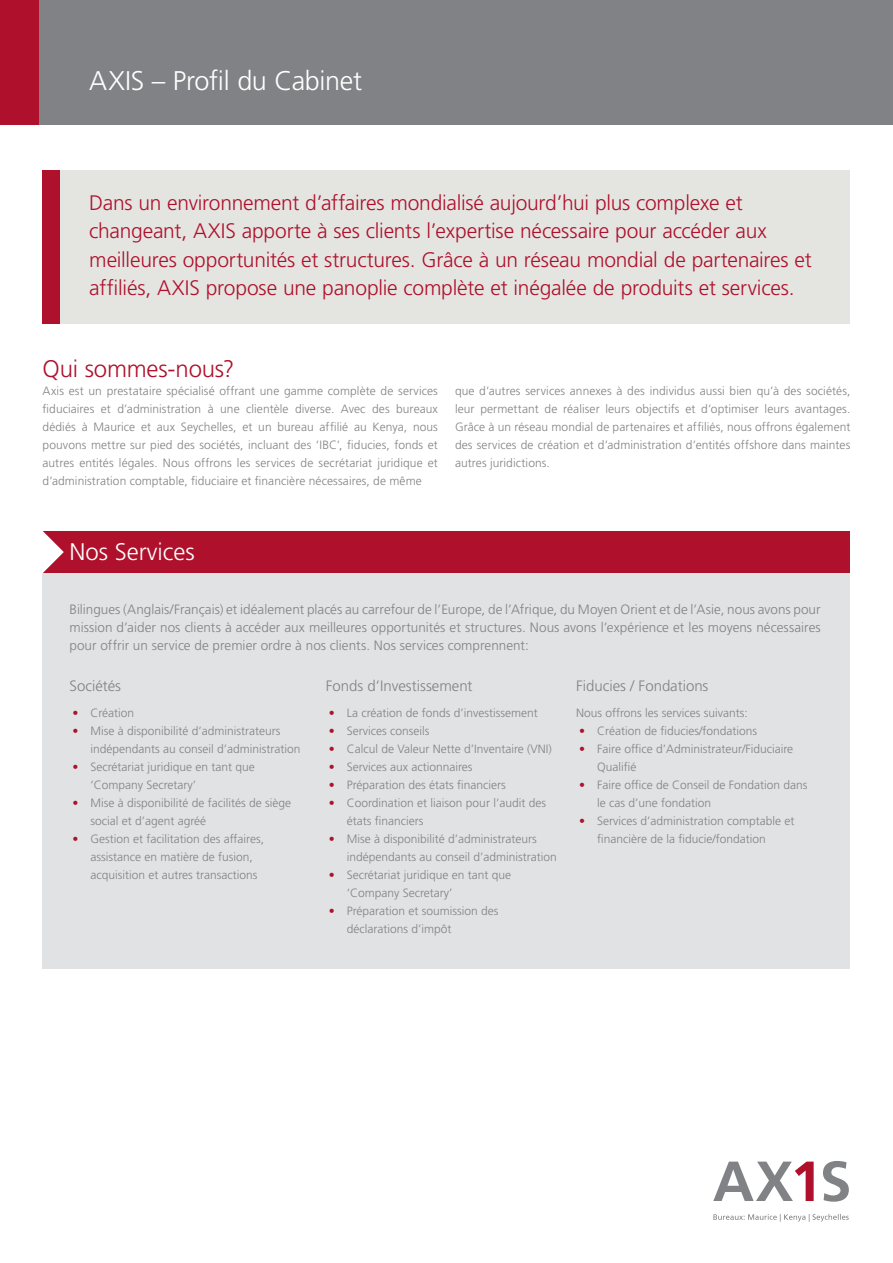
<style>
.page{position:relative;width:893px;height:1263px;background:#fff}
.page>*{position:absolute;margin:0;border:0;box-sizing:border-box;transform-origin:0 0}
.t1{font:300 27px "Frutiger LT Std";letter-spacing:-.01em;color:#fff}
.t2{font:300 24px "Frutiger LT Std";letter-spacing:-.01em;color:#af112c}
.t3{font:300 24px "Frutiger LT Std";color:#fff}
.t4{font:300 21px/28.5px "Frutiger LT Std";letter-spacing:-.01em;color:#af112c}
.t5{font:300 15px "Frutiger LT Std";color:#808285}
.t6{font:300 13.5px/18px "Frutiger LT Std";letter-spacing:.005em;color:#808285;text-align:justify}
.t7{font:300 12px/18px "Frutiger LT Std";color:#808285}
.s1{color:#af112c}
</style>
<div class="page">
<div style="left:43px;top:531px;width:807px;height:42px;background:#af112c"></div>
<div style="left:43px;top:573px;width:807px;height:395px;background:#e1e2e4"></div>
<div style="left:0;top:0;width:893px;height:125px;background:#808285"></div>
<div style="left:0;top:0;width:38px;height:125px;background:#af112c"></div>
<svg style="left:713px;top:1161px;width:101px;height:40px"></svg>
<svg style="left:823px;top:1161px;width:26px;height:41px"></svg>
<svg style="left:713px;top:1214px;width:136px;height:8px"></svg>
<div style="left:43px;top:170px;width:807px;height:153px;background:#e4e5e1"></div>
<div style="left:43px;top:170px;width:17px;height:153px;background:#af112c"></div>
<svg style="left:43px;top:531px;width:21px;height:42px"></svg>
<h1 class="t1" style="left:89px;top:65px;width:274px">AXIS – Profil du Cabinet</h1>
<p class="t4" style="left:89px;top:188px;width:724px">Dans un environnement d’affaires mondialisé aujourd’hui plus complexe et changeant, AXIS apporte à ses clients l’expertise nécessaire pour accéder aux meilleures opportunités et structures. Grâce à un réseau mondial de partenaires et affiliés, AXIS propose une panoplie complète et inégalée de produits et services.</p>
<h2 class="t2" style="left:43px;top:355px;width:193px">Qui sommes-nous?</h2>
<p class="t7" style="left:43px;top:382px;width:397px;text-align:justify">Axis est un prestataire spécialisé offrant une gamme complète de services fiduciaires et d’administration à une clientèle diverse. Avec des bureaux dédiés à Maurice et aux Seychelles, et un bureau affilié au Kenya, nous pouvons mettre sur pied des sociétés, incluant des ‘IBC’, fiducies, fonds et autres entités légales. Nous offrons les services de secrétariat juridique et d’administration comptable, fiduciaire et financière nécessaires, de même</p>
<p class="t7" style="left:455px;top:382px;width:397px;text-align:justify">que d’autres services annexes à des individus aussi bien qu’à des sociétés, leur permettant de réaliser leurs objectifs et d’optimiser leurs avantages.<br>Grâce à un réseau mondial de partenaires et affiliés, nous offrons également des services de création et d’administration d’entités offshore dans maintes autres juridictions.</p>
<h2 class="t3" style="left:69px;top:538px;width:127px">Nos Services</h2>
<p class="t6" style="left:69px;top:601px;width:753px">Bilingues (Anglais/Français) et idéalement placés au carrefour de l’Europe, de l’Afrique, du Moyen Orient et de l’Asie, nous avons pour mission d’aider nos clients à accéder aux meilleures opportunités et structures. Nous avons l’expérience et les moyens nécessaires pour offrir un service de premier ordre à nos clients. Nos services comprennent:</p>
<p class="t5" style="left:69px;top:677px;width:53px">Sociétés</p>
<p class="t5" style="left:326px;top:677px;width:148px">Fonds d’Investissement</p>
<p class="t5" style="left:576px;top:677px;width:134px">Fiducies / Fondations</p>
<p class="t7" style="left:72px;top:703px;width:63px"><span class="s1">•</span> Création</p>
<p class="t7" style="left:90px;top:721px;width:212px;text-indent:-18px"><span class="s1">•</span> Mise à disponibilité d’administrateurs indépendants au conseil d’administration</p>
<p class="t7" style="left:90px;top:757px;width:166px;text-indent:-18px"><span class="s1">•</span> Secrétariat juridique en tant que ‘Company Secretary’</p>
<p class="t7" style="left:90px;top:793px;width:202px;text-indent:-18px"><span class="s1">•</span> Mise à disponibilité de facilités de siège social et d’agent agréé</p>
<p class="t7" style="left:90px;top:829px;width:175px;text-indent:-18px"><span class="s1">•</span> Gestion et facilitation des affaires, assistance en matière de fusion, acquisition et autres transactions</p>
<p class="t7" style="left:329px;top:703px;width:211px"><span class="s1">•</span> La création de fonds d’investissement</p>
<p class="t7" style="left:329px;top:721px;width:102px"><span class="s1">•</span> Services conseils</p>
<p class="t7" style="left:329px;top:739px;width:225px"><span class="s1">•</span> Calcul de Valeur Nette d’Inventaire (VNI)</p>
<p class="t7" style="left:329px;top:757px;width:145px"><span class="s1">•</span> Services aux actionnaires</p>
<p class="t7" style="left:329px;top:775px;width:179px"><span class="s1">•</span> Préparation des états financiers</p>
<p class="t7" style="left:347px;top:793px;width:201px;text-indent:-18px"><span class="s1">•</span> Coordination et liaison pour l’audit des états financiers</p>
<p class="t7" style="left:347px;top:829px;width:212px;text-indent:-18px"><span class="s1">•</span> Mise à disponibilité d’administrateurs indépendants au conseil d’administration</p>
<p class="t7" style="left:347px;top:865px;width:166px;text-indent:-18px"><span class="s1">•</span> Secrétariat juridique en tant que ‘Company Secretary’</p>
<p class="t7" style="left:347px;top:901px;width:153px;text-indent:-18px"><span class="s1">•</span> Préparation et soumission des déclarations d’impôt</p>
<p class="t7" style="left:576px;top:703px;width:173px">Nous offrons les services suivants:</p>
<p class="t7" style="left:579px;top:721px;width:179px"><span class="s1">•</span> Création de fiducies/fondations</p>
<p class="t7" style="left:597px;top:739px;width:198px;text-indent:-18px"><span class="s1">•</span> Faire office d’Administrateur/Fiduciaire<br>Qualifié</p>
<p class="t7" style="left:597px;top:775px;width:212px;text-indent:-18px"><span class="s1">•</span> Faire office de Conseil de Fondation dans le cas d’une fondation</p>
<p class="t7" style="left:597px;top:811px;width:199px;text-indent:-18px"><span class="s1">•</span> Services d’administration comptable et financière de la fiducie/fondation</p>
</div>
